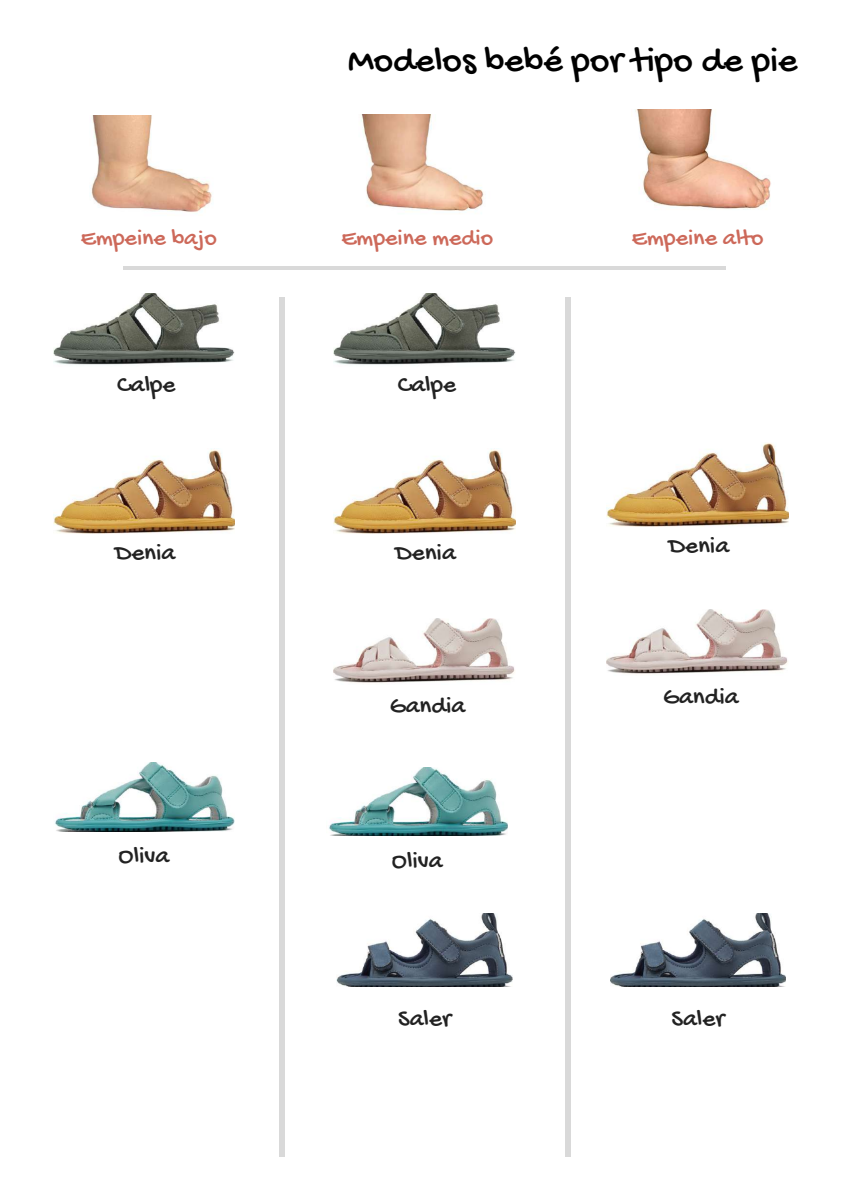
<style>
.page{position:relative;width:842px;height:1191px;background:#fff}
.page>*{position:absolute;margin:0;border:0;box-sizing:border-box;transform-origin:0 0}
.t1{font:37.4px "Gochi Hand";color:#000}
.t2{font:25px "Gochi Hand";color:#222}
.t3{font:24px "Gochi Hand";color:#cd695a}
</style>
<div class="page">
<img style="left:635px;top:110px;width:136px;height:100px">
<img style="left:90px;top:115px;width:122px;height:97px">
<img style="left:361px;top:114px;width:123px;height:97px">
<hr style="left:124px;top:266px;width:602px;height:4px;background:#d9d9d9">
<div style="left:280px;top:412px;width:5px;height:743px;background:#d9d9d9"></div>
<div style="left:280px;top:297px;width:5px;height:743px;background:#d9d9d9"></div>
<div style="left:565px;top:412px;width:5px;height:743px;background:#d9d9d9"></div>
<div style="left:565px;top:297px;width:5px;height:743px;background:#d9d9d9"></div>
<img style="left:334px;top:293px;width:181px;height:72px">
<img style="left:53px;top:293px;width:182px;height:72px">
<img style="left:334px;top:450px;width:181px;height:84px">
<img style="left:53px;top:450px;width:182px;height:84px">
<img style="left:607px;top:443px;width:181px;height:84px">
<img style="left:334px;top:618px;width:181px;height:65px">
<img style="left:607px;top:610px;width:181px;height:64px">
<img style="left:55px;top:762px;width:180px;height:68px">
<img style="left:337px;top:913px;width:175px;height:73px">
<img style="left:610px;top:913px;width:176px;height:73px">
<img style="left:329px;top:767px;width:179px;height:68px">
<h1 class="t1" style="left:348px;top:41px;width:451px">Modelos bebé por tipo de pie</h1>
<p class="t3" style="left:81px;top:225px;width:138px">Empeine bajo</p>
<p class="t3" style="left:341px;top:225px;width:153px">Empeine medio</p>
<p class="t3" style="left:632px;top:225px;width:133px">Empeine alto</p>
<p class="t2" style="left:117px;top:372px;width:60px">Calpe</p>
<p class="t2" style="left:398px;top:372px;width:60px">Calpe</p>
<p class="t2" style="left:115px;top:539px;width:62px">Denia</p>
<p class="t2" style="left:396px;top:539px;width:62px">Denia</p>
<p class="t2" style="left:669px;top:532px;width:62px">Denia</p>
<p class="t2" style="left:119px;top:842px;width:52px">Oliva</p>
<p class="t2" style="left:390px;top:692px;width:77px">Gandia</p>
<p class="t2" style="left:392px;top:847px;width:52px">Oliva</p>
<p class="t2" style="left:663px;top:683px;width:77px">Gandia</p>
<p class="t2" style="left:398px;top:1005px;width:54px">Saler</p>
<p class="t2" style="left:671px;top:1005px;width:54px">Saler</p>
</div>
